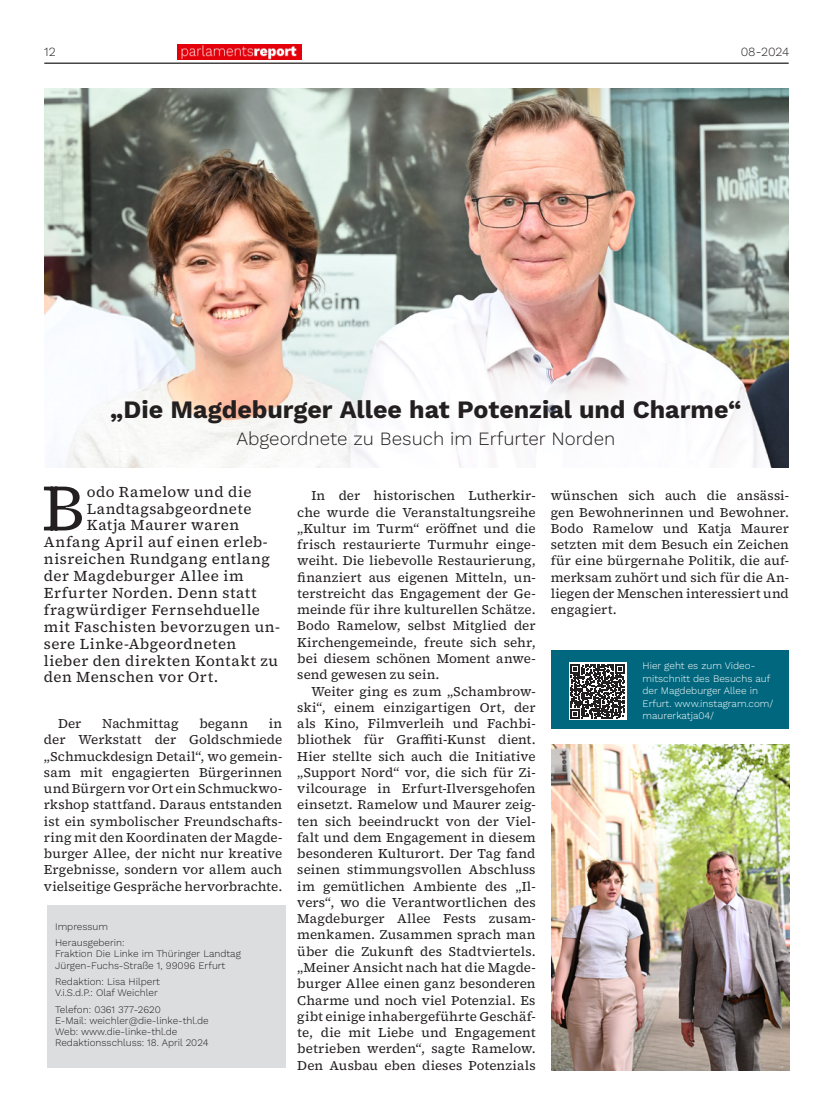
<style>
.page{position:relative;width:833px;height:1117px;background:#fff}
.page>*{position:absolute;margin:0;border:0;box-sizing:border-box;transform-origin:0 0}
.Kopf_Text{font:65.38px "Source Serif 4 Roman";color:#231f20}
.Überschrift_2{font:25px "Work Sans";color:#231f20}
.Überschrift_3{font:18.75px "Work Sans";color:#231f20}
.Kopf_Text-2{font:15px "Source Serif 4 Roman";letter-spacing:.025em;color:#231f20}
.Fließtext{font:13.12px/16.2px "Source Serif 4 Roman";color:#231f20;text-align:justify}
.t1{font:12.5px "Work Sans";color:#231f20}
.t2{font:10px/11.2px "Work Sans";color:#231f20}
.Überschrift_3-2{font:10px/12.5px "Work Sans";color:#fff}
</style>
<div class="page">
<hr style="left:44px;top:63px;width:744px;height:1px;background:#231f20">
<img style="left:177px;top:44px;width:124px;height:15px">
<div style="left:551px;top:650px;width:237px;height:78px;background:#00677e"></div>
<div style="left:47px;top:905px;width:238px;height:162px;background:#dcdddf"></div>
<img style="left:44px;top:89px;width:744px;height:378px">
<img style="left:551px;top:744px;width:238px;height:325px">
<div style="left:569px;top:661px;width:57px;height:58px;background:linear-gradient(to right,#fff,#fff)"></div>
<svg style="left:570px;top:664px;width:54px;height:54px;background:#625f60"></svg>
<p class="t1" style="left:44px;top:42px;width:13px">12</p>
<p class="t1" style="left:740px;top:42px;width:50px">08-2024</p>
<p class="Überschrift_2" style="left:110px;top:390px;width:633px">„Die Magdeburger Allee hat Potenzial und Charme“</p>
<p class="Überschrift_3" style="left:236px;top:424px;width:380px">Abgeordnete zu Besuch im Erfurter Norden</p>
<p class="Kopf_Text" style="left:42px;top:464px;width:45px">B</p>
<p class="Kopf_Text-2" style="left:87px;top:481px;width:166px">odo Ramelow und die</p>
<p class="Kopf_Text-2" style="left:87px;top:498px;width:166px">Landtagsabgeordnete</p>
<p class="Kopf_Text-2" style="left:87px;top:515px;width:154px">Katja Maurer waren</p>
<p class="Kopf_Text-2" style="left:44px;top:532px;width:225px">Anfang April auf einen erleb-</p>
<p class="Kopf_Text-2" style="left:44px;top:549px;width:228px">nisreichen Rundgang entlang</p>
<p class="Kopf_Text-2" style="left:44px;top:566px;width:201px">der Magdeburger Allee im</p>
<p class="Kopf_Text-2" style="left:44px;top:583px;width:214px">Erfurter Norden. Denn statt</p>
<p class="Kopf_Text-2" style="left:44px;top:599px;width:217px">fragwürdiger Fernsehduelle</p>
<p class="Kopf_Text-2" style="left:44px;top:616px;width:237px">mit Faschisten bevorzugen un-</p>
<p class="Kopf_Text-2" style="left:44px;top:633px;width:194px">sere Linke-Abgeordneten</p>
<p class="Kopf_Text-2" style="left:44px;top:650px;width:236px">lieber den direkten Kontakt zu</p>
<p class="Kopf_Text-2" style="left:44px;top:667px;width:176px">den Menschen vor Ort.</p>
<p class="Fließtext" style="left:58px;top:715px;width:25px">Der</p>
<p class="Fließtext" style="left:102px;top:715px;width:78px">Nachmittag</p>
<p class="Fließtext" style="left:199px;top:715px;width:50px">begann</p>
<p class="Fließtext" style="left:44px;top:715px;width:240px;text-indent:225px">in der Werkstatt der Goldschmiede „Schmuckdesign Detail“, wo gemein&shy;sam mit engagierten Bürgerinnen und Bürgern vor Ort ein Schmuckwo&shy;rkshop stattfand. Daraus entstanden ist ein symbolischer Freundschafts&shy;ring mit den Koordinaten der Magde&shy;burger Allee, der nicht nur kreative Ergebnisse, sondern vor allem auch vielseitige Gespräche hervorbrachte.</p>
<p class="t2" style="left:55px;top:920px;width:54px">Impressum</p>
<p class="t2" style="left:55px;top:936px;width:71px">Herausgeberin:</p>
<p class="t2" style="left:55px;top:947px;width:187px">Fraktion Die Linke im Thüringer Landtag<br>Jürgen-Fuchs-Straße 1, 99096 Erfurt</p>
<p class="t2" style="left:55px;top:975px;width:106px">Redaktion: Lisa Hilpert</p>
<p class="t2" style="left:55px;top:986px;width:104px">V.i.S.d.P.: Olaf Weichler</p>
<p class="t2" style="left:55px;top:1002px;width:107px">Telefon: 0361 377-2620</p>
<p class="t2" style="left:55px;top:1014px;width:155px">E-Mail: weichler@die-linke-thl.de</p>
<p class="t2" style="left:55px;top:1025px;width:124px">Web: www.die-linke-thl.de</p>
<p class="t2" style="left:55px;top:1036px;width:155px">Redaktionsschluss: 18. April 2024</p>
<p class="Fließtext" style="left:297px;top:487px;width:240px;text-indent:14px">In der historischen Lutherkir&shy;che wurde die Veranstaltungsreihe „Kultur im Turm“ eröffnet und die frisch restaurierte Turmuhr einge&shy;weiht. Die liebevolle Restaurierung, finanziert aus eigenen Mitteln, un&shy;terstreicht das Engagement der Ge&shy;meinde für ihre kulturellen Schätze.<br>Bodo Ramelow, selbst Mitglied der Kirchengemeinde, freute sich sehr, bei diesem schönen Moment anwe&shy;send gewesen zu sein.</p>
<p class="Fließtext" style="left:297px;top:682px;width:240px;text-indent:14px">Weiter ging es zum „Schambrow&shy;ski“, einem einzigartigen Ort, der als Kino, Filmverleih und Fachbi&shy;bliothek für Graffiti-Kunst dient.<br>Hier stellte sich auch die Initiative „Support Nord“ vor, die sich für Zi&shy;vilcourage in Erfurt-Ilversgehofen einsetzt. Ramelow und Maurer zeig&shy;ten sich beeindruckt von der Viel&shy;falt und dem Engagement in diesem besonderen Kulturort. Der Tag fand seinen stimmungsvollen Abschluss im gemütlichen Ambiente des „Il&shy;vers“, wo die Verantwortlichen des Magdeburger Allee Fests zusam&shy;menkamen. Zusammen sprach man über die Zukunft des Stadtviertels. „Meiner Ansicht nach hat die Magde&shy;burger Allee einen ganz besonderen Charme und noch viel Potenzial. Es gibt einige inhabergeführte Geschäf&shy;te, die mit Liebe und Engagement betrieben werden“, sagte Ramelow.<br>Den Ausbau eben dieses Potenzials</p>
<p class="Fließtext" style="left:550px;top:487px;width:240px">wünschen sich auch die ansässi&shy;gen Bewohnerinnen und Bewohner.<br>Bodo Ramelow und Katja Maurer setzten mit dem Besuch ein Zeichen für eine bürgernahe Politik, die auf&shy;merksam zuhört und sich für die An&shy;liegen der Menschen interessiert und engagiert.</p>
<p class="Überschrift_3-2" style="left:642px;top:658px;width:132px">Hier geht es zum Video&shy;mitschnitt des Besuchs auf der Magdeburger Allee in<br>Erfurt. www.instagram.com/ maurerkatja04/</p>
</div>
